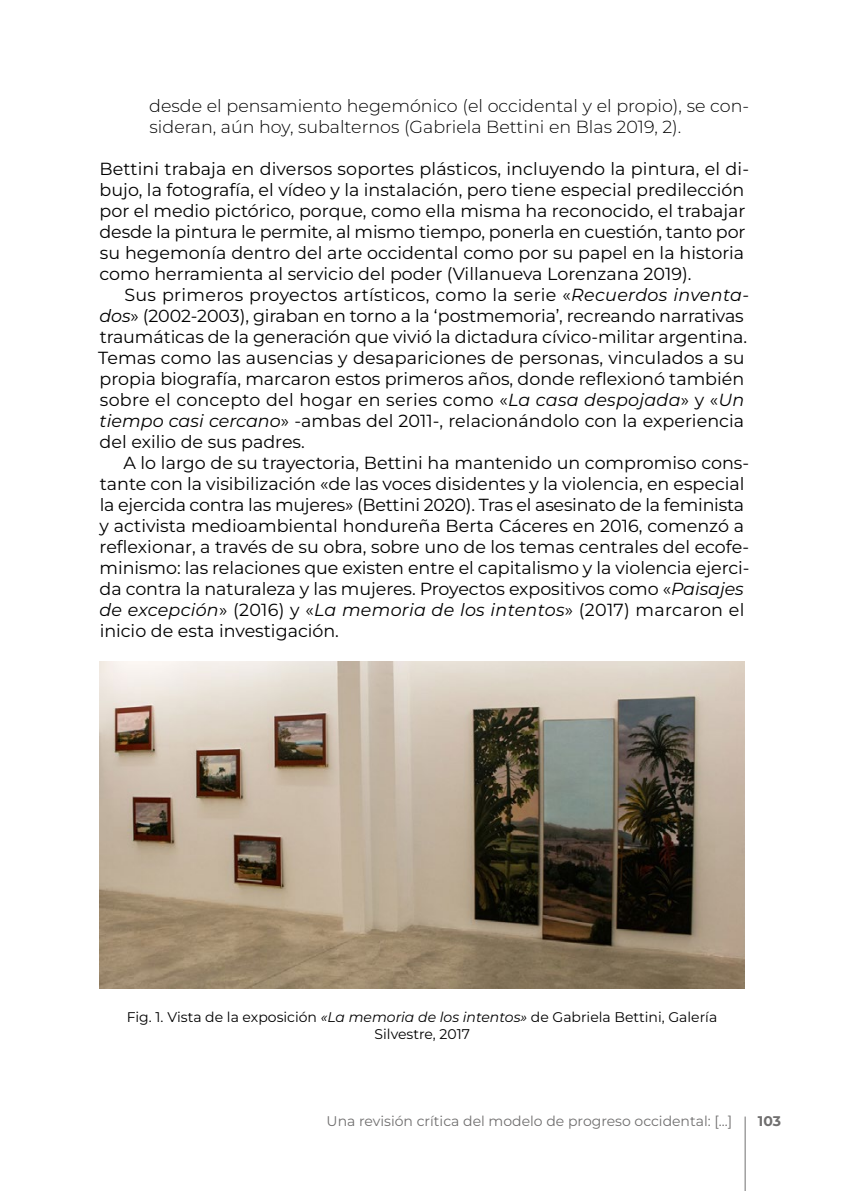
<style>
.page{position:relative;width:844px;height:1191px;background:#fff}
.page>*{position:absolute;margin:0;border:0;box-sizing:border-box;transform-origin:0 0}
.t1{font:17.5px/21px "Montserrat";color:#000}
.t2{font:300 17.5px/21px "Montserrat";color:#000}
.t3{font:14px/16.8px "Montserrat";color:#000;text-align:center}
.t4{font:14px "Montserrat";color:#706f6f}
.t5{font:700 14px "Montserrat";color:#706f6f}
.s1{font-style:italic}
</style>
<div class="page">
<hr style="left:744px;top:1116px;width:1px;height:75px;background:#706f6f">
<img style="left:99px;top:661px;width:645px;height:327px">
<p class="t2" style="left:149px;top:94px;width:601px">desde el pensamiento hegemónico (el occidental y el propio), se con&shy;sideran, aún hoy, subalternos (Gabriela Bettini en Blas 2019, 2).</p>
<p class="t1" style="left:99px;top:157px;width:651px">Bettini trabaja en diversos soportes plásticos, incluyendo la pintura, el di&shy;bujo, la fotografía, el vídeo y la instalación, pero tiene especial predilección por el medio pictórico, porque, como ella misma ha reconocido, el trabajar desde la pintura le permite, al mismo tiempo, ponerla en cuestión, tanto por su hegemonía dentro del arte occidental como por su papel en la historia como herramienta al servicio del poder (Villanueva Lorenzana 2019).</p>
<p class="t1" style="left:98px;top:283px;width:652px;text-indent:26px">Sus primeros proyectos artísticos, como la serie «<span class="s1">Recuerdos inventa&shy;dos</span>» (2002-2003), giraban en torno a la ‘postmemoria’, recreando narrativas traumáticas de la generación que vivió la dictadura cívico-militar argentina.<br>Temas como las ausencias y desapariciones de personas, vinculados a su propia biografía, marcaron estos primeros años, donde reflexionó también sobre el concepto del hogar en series como «<span class="s1">La casa despojada</span>» y «<span class="s1">Un tiempo casi cercano</span>» -ambas del 2011-, relacionándolo con la experiencia del exilio de sus padres.</p>
<p class="t1" style="left:99px;top:451px;width:651px;text-indent:24px">A lo largo de su trayectoria, Bettini ha mantenido un compromiso cons&shy;tante con la visibilización «de las voces disidentes y la violencia, en especial la ejercida contra las mujeres» (Bettini 2020). Tras el asesinato de la feminista y activista medioambiental hondureña Berta Cáceres en 2016, comenzó a reflexionar, a través de su obra, sobre uno de los temas centrales del ecofe&shy;minismo: las relaciones que existen entre el capitalismo y la violencia ejerci&shy;da contra la naturaleza y las mujeres. Proyectos expositivos como «<span class="s1">Paisajes de excepción</span>» (2016) y «<span class="s1">La memoria de los intentos</span>» (2017) marcaron el inicio de esta investigación.</p>
<p class="t3" style="left:127px;top:1008px;width:592px">Fig. 1. Vista de la exposición <span class="s1">«La memoria de los intentos»</span> de Gabriela Bettini, Galería<br>Silvestre, 2017</p>
<p class="t4" style="left:326px;top:1112px;width:407px">Una revisión crítica del modelo de progreso occidental: [...]</p>
<p class="t5" style="left:757px;top:1112px;width:25px">103</p>
</div>
